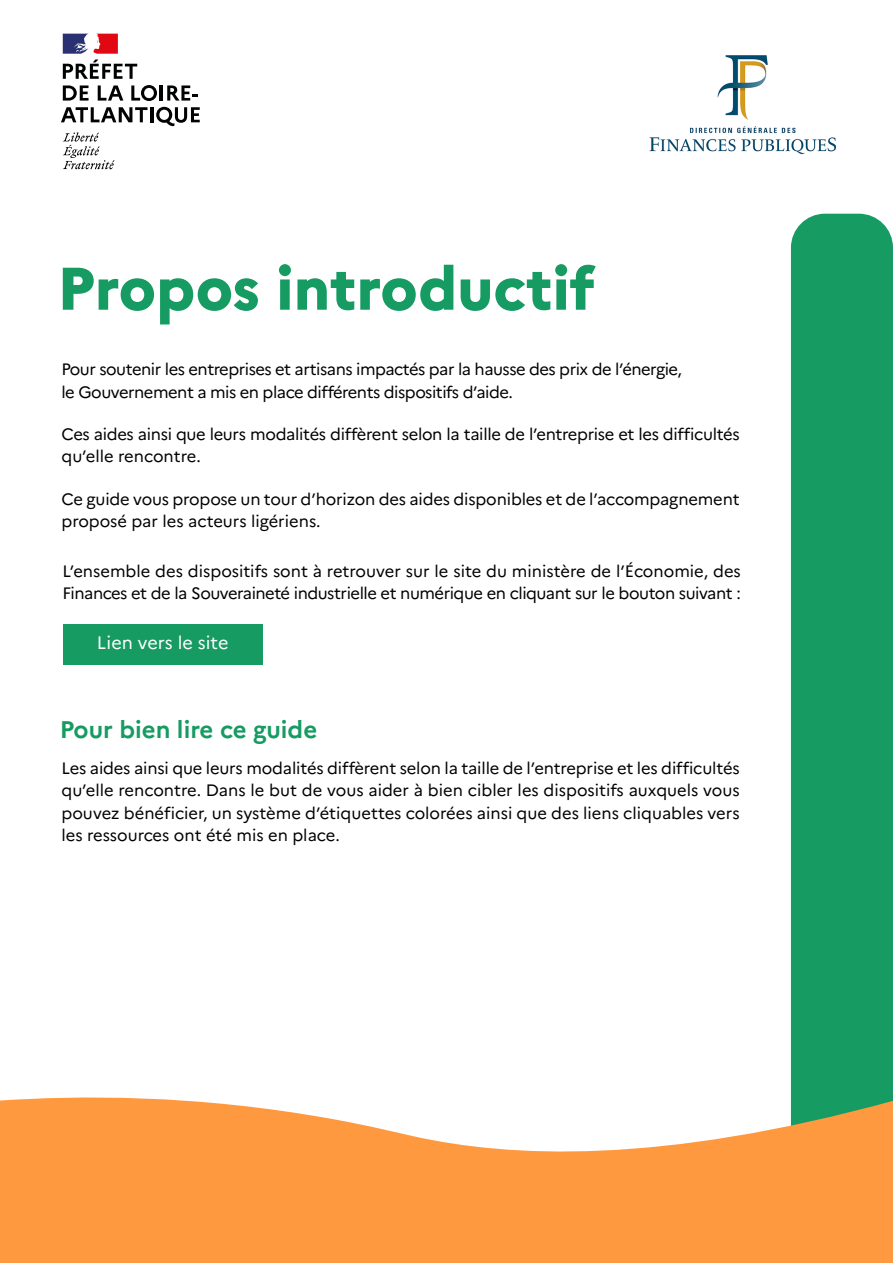
<style>
.page{position:relative;width:893px;height:1263px;background:#fff}
.page>*{position:absolute;margin:0;border:0;box-sizing:border-box;transform-origin:0 0}
.t1{font:800 60px "Marianne";color:#169b62}
.t2{font:700 24px "Marianne";color:#169b62}
.t3{font:18px "Marianne";color:#fff}
.t4{font:16.5px/22.5px "Marianne";letter-spacing:-.02em;color:#000}
</style>
<div class="page">
<div style="left:791px;top:214px;width:102px;height:951px;background:#169b62;border-radius:34px"></div>
<div style="left:63px;top:624px;width:200px;height:40px;background:#169b62"></div>
<svg style="left:63px;top:85px;width:26px;height:16px"></svg>
<svg style="left:98px;top:85px;width:25px;height:16px"></svg>
<svg style="left:131px;top:85px;width:26px;height:16px"></svg>
<hr style="left:160px;top:85px;width:3px;height:16px;background:#010202">
<svg style="left:167px;top:85px;width:31px;height:16px"></svg>
<svg style="left:61px;top:107px;width:87px;height:15px"></svg>
<hr style="left:150px;top:107px;width:3px;height:15px;background:#010202">
<svg style="left:156px;top:107px;width:44px;height:19px"></svg>
<svg style="left:63px;top:132px;width:52px;height:37px"></svg>
<svg style="left:63px;top:34px;width:74px;height:45px"></svg>
<svg style="left:0;top:1094px;width:893px;height:169px;fill:#ff9940"></svg>
<img style="left:649px;top:55px;width:187px;height:100px">
<h1 class="t1" style="left:57px;top:252px;width:539px">Propos introductif</h1>
<p class="t4" style="left:61px;top:358px;width:622px">Pour soutenir les entreprises et artisans impactés par la hausse des prix de l’énergie, le Gouvernement a mis en place différents dispositifs d’aide.</p>
<p class="t4" style="left:61px;top:423px;width:680px">Ces aides ainsi que leurs modalités diffèrent selon la taille de l’entreprise et les difficultés qu’elle rencontre.</p>
<p class="t4" style="left:61px;top:488px;width:680px">Ce guide vous propose un tour d’horizon des aides disponibles et de l’accompagnement proposé par les acteurs ligériens.</p>
<p class="t4" style="left:63px;top:560px;width:680px">L’ensemble des dispositifs sont à retrouver sur le site du ministère de l’Économie, des<br>Finances et de la Souveraineté industrielle et numérique en cliquant sur le bouton suivant :</p>
<p class="t3" style="left:97px;top:632px;width:133px">Lien vers le site</p>
<h2 class="t2" style="left:60px;top:714px;width:259px">Pour bien lire ce guide</h2>
<p class="t4" style="left:61px;top:756px;width:680px;text-align:justify">Les aides ainsi que leurs modalités diffèrent selon la taille de l’entreprise et les difficultés qu’elle rencontre. Dans le but de vous aider à bien cibler les dispositifs auxquels vous pouvez bénéficier, un système d’étiquettes colorées ainsi que des liens cliquables vers les ressources ont été mis en place.</p>
</div>
